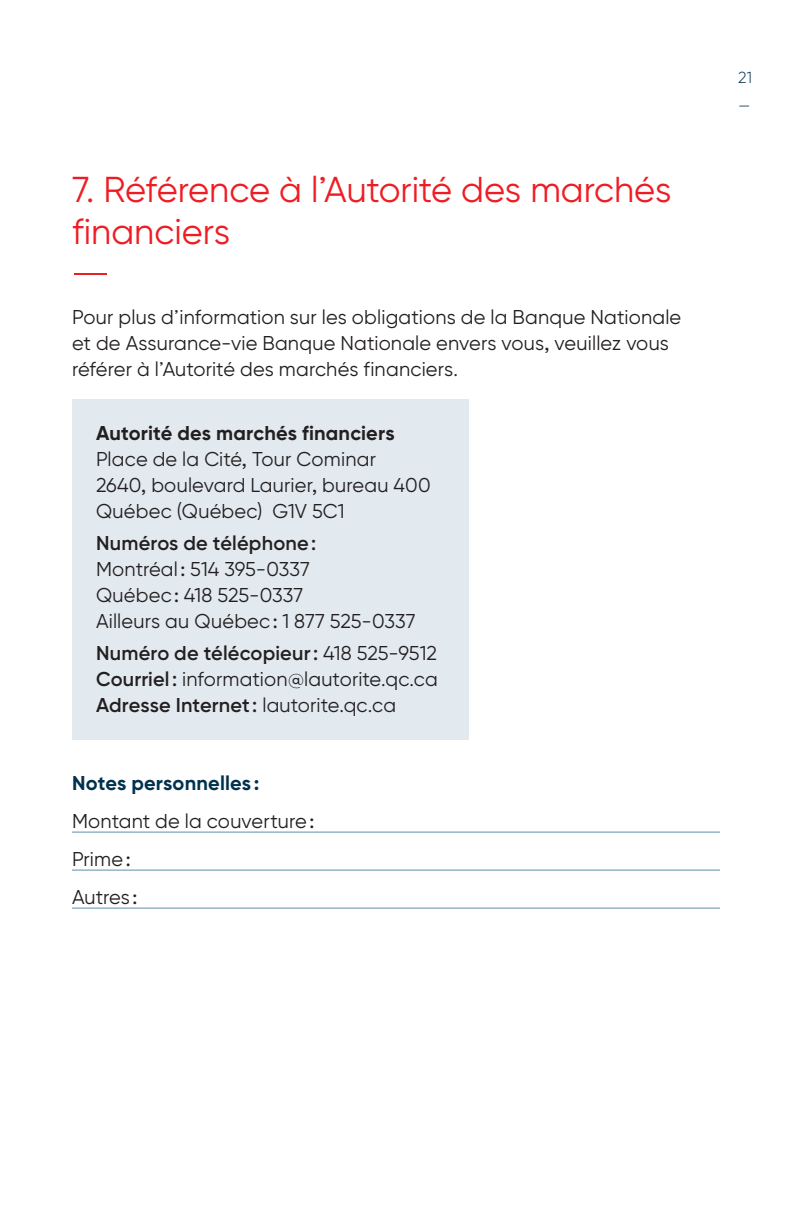
<style>
.page{position:relative;width:792px;height:1224px;background:#fff}
.page>*{position:absolute;margin:0;border:0;box-sizing:border-box;transform-origin:0 0}
.t1{font:36px/42px "Gilroy BN";letter-spacing:-.005em;color:#ee1d23}
.t2{font:300 36px "Gilroy BN";color:#ee1d23;scale:1.5 1}
.t3{font:20px/26px "Gilroy BN";letter-spacing:.01em;color:#231f20}
.t4{font:700 20px "Gilroy BN";letter-spacing:.01em;color:#231f20}
.t5{font:600 20px "Gilroy BN";letter-spacing:.01em;color:#231f20}
.t6{font:700 20px "Gilroy BN";letter-spacing:.01em;color:#00314d}
.t7{font:300 16px/28px "Gilroy BN";color:#00314d}
.s1{font-weight:600}
</style>
<div class="page">
<hr style="left:72px;top:832px;width:648px;height:1px;background:#5e8fa9">
<hr style="left:72px;top:870px;width:648px;height:1px;background:#5e8fa9">
<hr style="left:72px;top:908px;width:648px;height:1px;background:#5e8fa9">
<div style="left:72px;top:400px;width:396px;height:340px;background:#e2eaf0"></div>
<h1 class="t1" style="left:72px;top:172px;width:601px">7. Référence à l’Autorité des marchés financiers</h1>
<h1 class="t2" style="left:70px;top:260px;width:29px">—</h1>
<p class="t3" style="left:72px;top:306px;width:611px">Pour plus d’information sur les obligations de la Banque Nationale et de Assurance-vie Banque Nationale envers vous, veuillez vous référer à l’Autorité des marchés financiers.</p>
<p class="t4" style="left:96px;top:426px;width:300px">Autorité des marchés financiers</p>
<p class="t3" style="left:96px;top:448px;width:336px">Place de la Cité, Tour Cominar<br>2640, boulevard Laurier, bureau 400<br>Québec (Québec) G1V 5C1</p>
<p class="t5" style="left:96px;top:536px;width:222px">Numéros de téléphone :</p>
<p class="t3" style="left:96px;top:558px;width:321px">Montréal : 514 395-0337<br>Québec : 418 525-0337<br>Ailleurs au Québec : 1 877 525-0337</p>
<p class="t3" style="left:96px;top:642px;width:343px;text-align:justify"><span class="s1">Numéro de télécopieur :</span> 418 525-9512<br><span class="s1">Courriel :</span> information@lautorite.qc.ca <span class="s1">Adresse Internet :</span> lautorite.qc.ca</p>
<p class="t6" style="left:72px;top:776px;width:189px">Notes personnelles :</p>
<p class="t3" style="left:72px;top:804px;width:243px;line-height:38px">Montant de la couverture :<br>Prime :<br>Autres :</p>
<p class="t7" style="left:738px;top:65px;width:15px">21 —</p>
</div>
